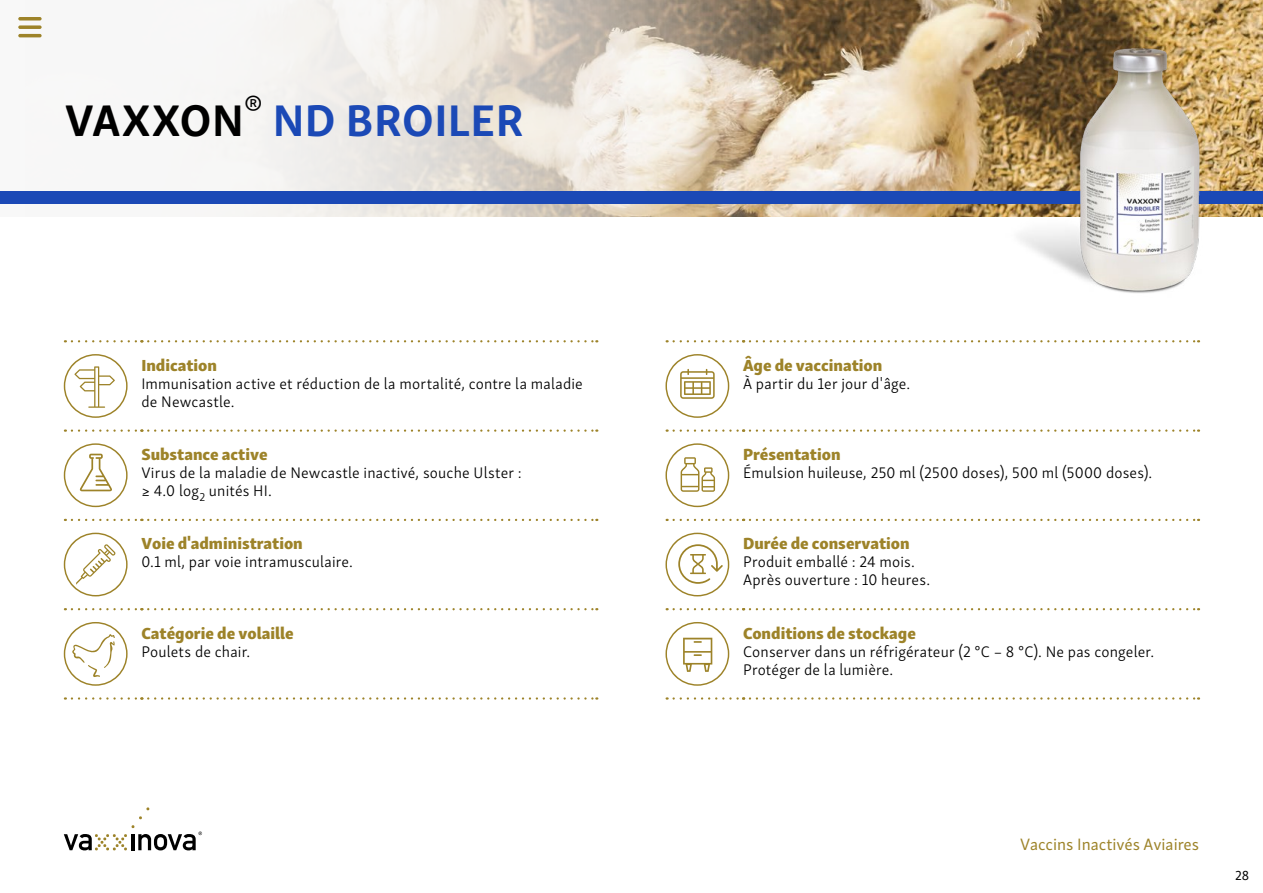
<style>
.page{position:relative;width:1263px;height:893px;background:#fff}
.page>*{position:absolute;margin:0;border:0;box-sizing:border-box;transform-origin:0 0}
.t1{font:700 45.6px "Skolar Sans Latn";letter-spacing:.01em;color:#1b49b6}
.t2{font:16.95px "Skolar Sans Latn";color:#9d8329}
.t3{font:16.5px "Skolar Sans Latn Eb";color:#9d8329}
.t4{font:300 15.75px/18px "Skolar Sans Latn";letter-spacing:.015em;color:#000}
.t5{font:13.5px "Skolar Sans Latn";color:#000}
.s1{color:#000}
</style>
<div class="page">
<img style="left:795px;top:0;width:468px;height:217px">
<svg style="left:18px;top:0;width:777px;height:217px"></svg>
<div style="left:0;top:191px;width:1263px;height:13px;background:#1b49b6"></div>
<svg style="left:64px;top:825px;width:138px;height:26px"></svg>
<svg style="left:72px;top:340px;width:70px;height:2px"></svg>
<svg style="left:148px;top:340px;width:449px;height:2px"></svg>
<svg style="left:72px;top:429px;width:70px;height:3px"></svg>
<svg style="left:148px;top:429px;width:449px;height:3px"></svg>
<svg style="left:72px;top:519px;width:70px;height:2px"></svg>
<svg style="left:148px;top:519px;width:449px;height:2px"></svg>
<svg style="left:72px;top:608px;width:70px;height:2px"></svg>
<svg style="left:148px;top:608px;width:449px;height:2px"></svg>
<svg style="left:72px;top:697px;width:70px;height:3px"></svg>
<svg style="left:148px;top:697px;width:449px;height:3px"></svg>
<svg style="left:64px;top:354px;width:64px;height:64px"></svg>
<svg style="left:64px;top:443px;width:64px;height:64px"></svg>
<svg style="left:64px;top:533px;width:64px;height:63px"></svg>
<svg style="left:64px;top:622px;width:64px;height:64px"></svg>
<svg style="left:674px;top:340px;width:70px;height:2px"></svg>
<svg style="left:750px;top:340px;width:449px;height:2px"></svg>
<svg style="left:674px;top:429px;width:70px;height:3px"></svg>
<svg style="left:750px;top:429px;width:449px;height:3px"></svg>
<svg style="left:674px;top:519px;width:70px;height:2px"></svg>
<svg style="left:750px;top:519px;width:449px;height:2px"></svg>
<svg style="left:674px;top:608px;width:70px;height:2px"></svg>
<svg style="left:750px;top:608px;width:449px;height:2px"></svg>
<svg style="left:674px;top:697px;width:70px;height:3px"></svg>
<svg style="left:750px;top:697px;width:449px;height:3px"></svg>
<svg style="left:665px;top:354px;width:64px;height:64px"></svg>
<svg style="left:665px;top:443px;width:64px;height:64px"></svg>
<svg style="left:665px;top:533px;width:64px;height:63px"></svg>
<svg style="left:665px;top:622px;width:64px;height:64px"></svg>
<img style="left:976px;top:0;width:286px;height:293px">
<hr style="left:18px;top:34px;width:24px;height:3px;background:#9d8329;border-radius:2px">
<svg style="left:18px;top:25px;width:24px;height:4px"></svg>
<svg style="left:18px;top:17px;width:24px;height:4px"></svg>
<h1 class="t1" style="left:65px;top:83px;width:460px"><span class="s1">VAXXON</span><sup>®</sup> ND BROILER</h1>
<p class="t3" style="left:141px;top:351px;width:77px">Indication</p>
<p class="t4" style="left:141px;top:373px;width:443px">Immunisation active et réduction de la mortalité, contre la maladie de Newcastle.</p>
<p class="t3" style="left:141px;top:440px;width:128px">Substance active</p>
<p class="t4" style="left:141px;top:462px;width:382px">Virus de la maladie de Newcastle inactivé, souche Ulster : ≥ 4.0 log<sub>2</sub> unités HI.</p>
<p class="t3" style="left:141px;top:529px;width:163px">Voie d'administration</p>
<p class="t4" style="left:141px;top:552px;width:213px">0.1 ml, par voie intramusculaire.</p>
<p class="t3" style="left:141px;top:619px;width:154px">Catégorie de volaille</p>
<p class="t4" style="left:141px;top:641px;width:110px">Poulets de chair.</p>
<p class="t3" style="left:743px;top:351px;width:141px">Âge de vaccination</p>
<p class="t4" style="left:743px;top:373px;width:169px">À partir du 1er jour d'âge.</p>
<p class="t3" style="left:743px;top:440px;width:99px">Présentation</p>
<p class="t4" style="left:743px;top:462px;width:411px">Émulsion huileuse, 250 ml (2500 doses), 500 ml (5000 doses).</p>
<p class="t3" style="left:743px;top:529px;width:168px">Durée de conservation</p>
<p class="t4" style="left:743px;top:552px;width:189px">Produit emballé : 24 mois.<br>Après ouverture : 10 heures.</p>
<p class="t3" style="left:743px;top:619px;width:174px">Conditions de stockage</p>
<p class="t4" style="left:743px;top:641px;width:412px">Conserver dans un réfrigérateur (2 °C – 8 °C). Ne pas congeler.<br>Protéger de la lumière.</p>
<p class="t2" style="left:1020px;top:832px;width:181px">Vaccins Inactivés Aviaires</p>
<p class="t5" style="left:1235px;top:865px;width:16px">28</p>
</div>
